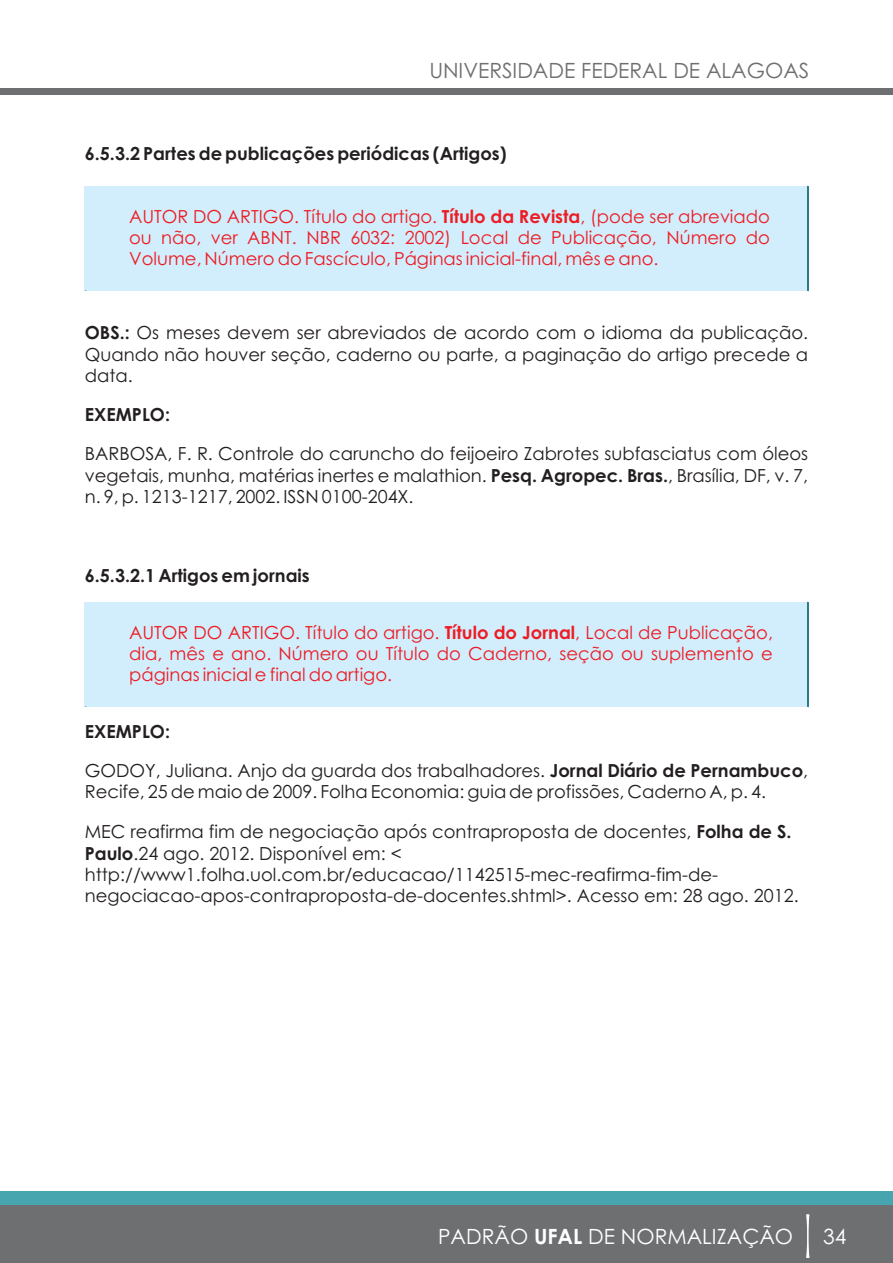
<style>
.page{position:relative;width:893px;height:1263px;background:#fff}
.page>*{position:absolute;margin:0;border:0;box-sizing:border-box;transform-origin:0 0}
.t1{font:21px "Century Gothic";color:#6d6f71}
.t2{font:21px "Century Gothic";color:#fff}
.t3{font:18px/21.5px "Century Gothic";color:#231f20}
.t4{font:18px/21.5px "Century Gothic";color:#ed1c24;text-align:justify}
.t5{font:700 18px "Century Gothic";color:#231f20}
.s1{font-weight:700}
</style>
<div class="page">
<div style="left:0;top:1191px;width:893px;height:25px;background:#47a5af"></div>
<div style="left:0;top:1206px;width:893px;height:57px;background:#6d6f71"></div>
<svg style="left:806px;top:1214px;width:3px;height:44px"></svg>
<div style="left:0;top:89px;width:893px;height:6px;background:#6d6f71"></div>
<div style="left:84px;top:186px;width:723px;height:104px;background:#d2eefc"></div>
<svg style="left:807px;top:186px;width:2px;height:105px"></svg>
<div style="left:84px;top:602px;width:723px;height:104px;background:#d2eefc"></div>
<svg style="left:807px;top:602px;width:2px;height:105px"></svg>
<p class="t1" style="left:429px;top:62px;width:382px">UNIVERSIDADE FEDERAL DE ALAGOAS</p>
<p class="t5" style="left:85px;top:147px;width:423px">6.5.3.2 Partes de publicações periódicas (Artigos)</p>
<p class="t4" style="left:129px;top:207px;width:642px">AUTOR DO ARTIGO. Título do artigo. <span class="s1">Título da Revista</span>, (pode ser abreviado ou não, ver ABNT. NBR 6032: 2002) Local de Publicação, Número do Volume, Número do Fascículo, Páginas inicial-final, mês e ano.</p>
<p class="t3" style="left:85px;top:324px;width:725px;text-align:justify"><span class="s1">OBS.:</span> Os meses devem ser abreviados de acordo com o idioma da publicação.<br>Quando não houver seção, caderno ou parte, a paginação do artigo precede a data.</p>
<p class="t5" style="left:85px;top:408px;width:87px">EXEMPLO:</p>
<p class="t3" style="left:85px;top:444px;width:725px;text-align:justify">BARBOSA, F. R. Controle do caruncho do feijoeiro Zabrotes subfasciatus com óleos vegetais, munha, matérias inertes e malathion. <span class="s1">Pesq. Agropec. Bras.</span>, Brasília, DF, v. 7, n. 9, p. 1213-1217, 2002. ISSN 0100-204X.</p>
<p class="t5" style="left:85px;top:568px;width:227px">6.5.3.2.1 Artigos em jornais</p>
<p class="t4" style="left:129px;top:623px;width:645px">AUTOR DO ARTIGO. Título do artigo. <span class="s1">Título do Jornal</span>, Local de Publicação, dia, mês e ano. Número ou Título do Caderno, seção ou suplemento e páginas inicial e final do artigo.</p>
<p class="t3" style="left:85px;top:713px;width:725px;line-height:39.3px"><span class="s1">EXEMPLO:<br></span>GODOY, Juliana. Anjo da guarda dos trabalhadores. <span class="s1">Jornal Diário de Pernambuco</span>,</p>
<p class="t3" style="left:85px;top:774px;width:708px;line-height:39.3px">Recife, 25 de maio de 2009. Folha Economia: guia de profissões, Caderno A, p. 4.<br>MEC reafirma fim de negociação após contraproposta de docentes, <span class="s1">Folha de S.</span></p>
<p class="t3" style="left:85px;top:844px;width:715px"><span class="s1">Paulo</span>.24 ago. 2012. Disponível em: &lt; http://www1.folha.uol.com.br/educacao/1142515-mec-reafirma-fim-de&shy;negociacao-apos-contraproposta-de-docentes.shtml&gt;. Acesso em: 28 ago. 2012.</p>
<p class="t2" style="left:438px;top:1228px;width:357px">PADRÃO <span class="s1">UFAL</span> DE NORMALIZAÇÃO</p>
<p class="t2" style="left:823px;top:1228px;width:25px">34</p>
</div>
